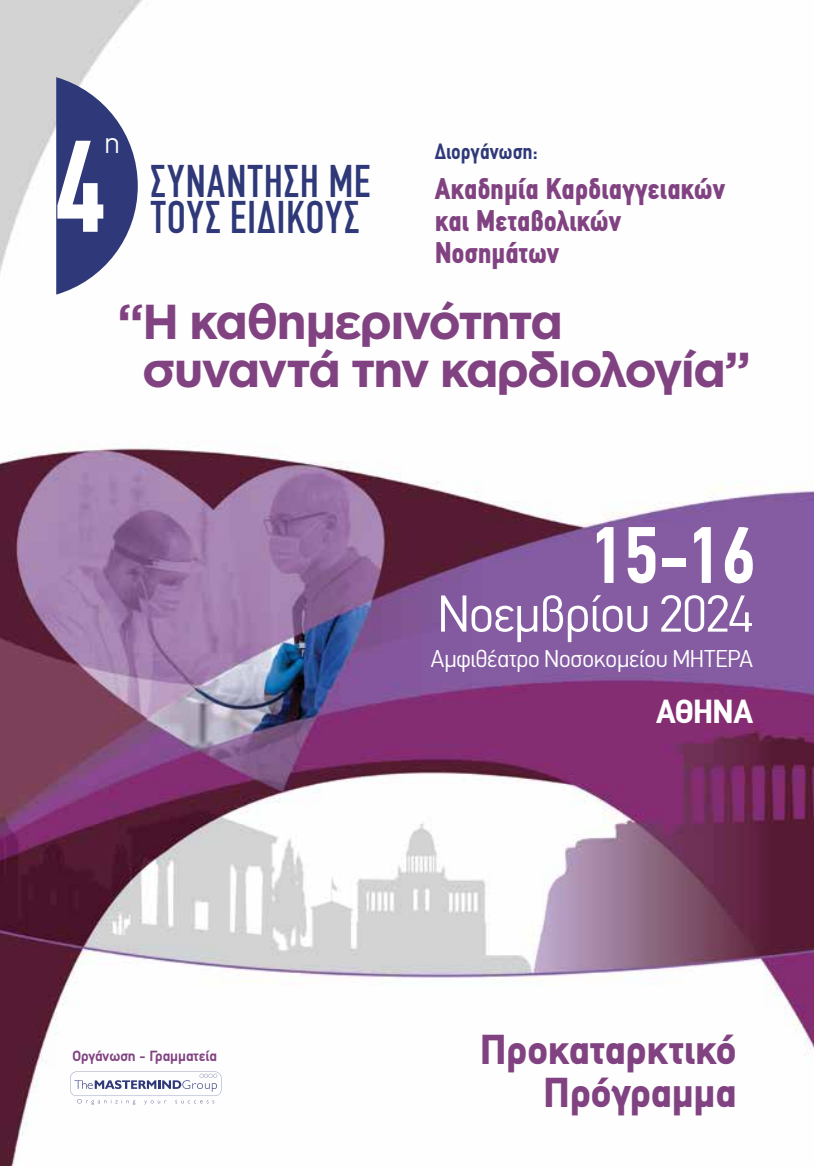
<style>
.page{position:relative;width:814px;height:1166px;background:#fff}
.page>*{position:absolute;margin:0;border:0;box-sizing:border-box;transform-origin:0 0}
.t1{font:700 130.72px "PF Din Text Compressed";color:#fff}
.t2{font:700 80.33px "PF Din Text Condensed";color:#fff}
.t3{font:300 condensed 51.98px "PF Din Text";letter-spacing:-.035em;color:#fff;scale:1.16 1}
.t4{font:700 49px/47.8px "Gotham Greek";letter-spacing:-.045em;color:#814281}
.t5{font:500 46.2px/36.2px "PF Din Text Compressed";letter-spacing:.02em;color:#2f3979}
.t6{font:900 42px/42.9px "PF Din Text";letter-spacing:-.005em;color:#814281;text-align:right}
.t7{font:700 33.6px "PF Din Text Condensed";letter-spacing:-.035em;color:#fff;scale:1.15 1}
.t8{font:900 condensed 30.1px/32.2px "PF Din Text";letter-spacing:-.005em;color:#814281}
.t9{font:300 29.93px "PF Din Text";color:#fff}
.t10{font:300 condensed 24.32px "PF Din Text";letter-spacing:-.025em;color:#fff;scale:1.15 1}
.t11{font:700 22.22px "PF Din Text Condensed";color:#2f3979}
.t12{font:700 14.88px "PF Din Text";color:#814281}
</style>
<div class="page">
<img style="left:0;top:0;width:814px;height:1166px">
<svg style="left:70px;top:1071px;width:151px;height:33px"></svg>
<svg style="left:56px;top:77px;width:82px;height:218px"></svg>
<h1 class="t1" style="left:55px;top:111px;width:51px">4</h1>
<p class="t9" style="left:104px;top:125px;width:17px">η</p>
<h3 class="t5" style="left:151px;top:163px;width:221px">ΣΥΝΑΝΤΗΣΗ ΜΕ<br>ΤΟΥΣ ΕΙΔΙΚΟΥΣ</h3>
<p class="t11" style="left:435px;top:139px;width:104px">Διοργάνωση:</p>
<p class="t8" style="left:435px;top:172px;width:292px">Ακαδημία Καρδιαγγειακών και Μεταβολικών<br>Νοσημάτων</p>
<h3 class="t4" style="left:142px;top:297px;width:610px;text-indent:-25px">“H καθημερινότητα συναντά την καρδιολογία”</h3>
<p class="t12" style="left:72px;top:1047px;width:146px">Οργάνωση - Γραμματεία</p>
<h2 class="t2" style="left:591px;top:508px;width:166px">15-16</h2>
<h3 class="t3" style="left:437px;top:583px;width:274px">Νοεμβρίου 2024</h3>
<p class="t10" style="left:430px;top:644px;width:282px">Αμφιθέατρο Νοσοκομείου ΜΗΤΕΡΑ</p>
<p class="t7" style="left:656px;top:691px;width:86px">ΑΘΗΝΑ</p>
<h3 class="t6" style="left:480px;top:1027px;width:258px">Προκαταρκτικό<br>Πρόγραμμα</h3>
</div>
